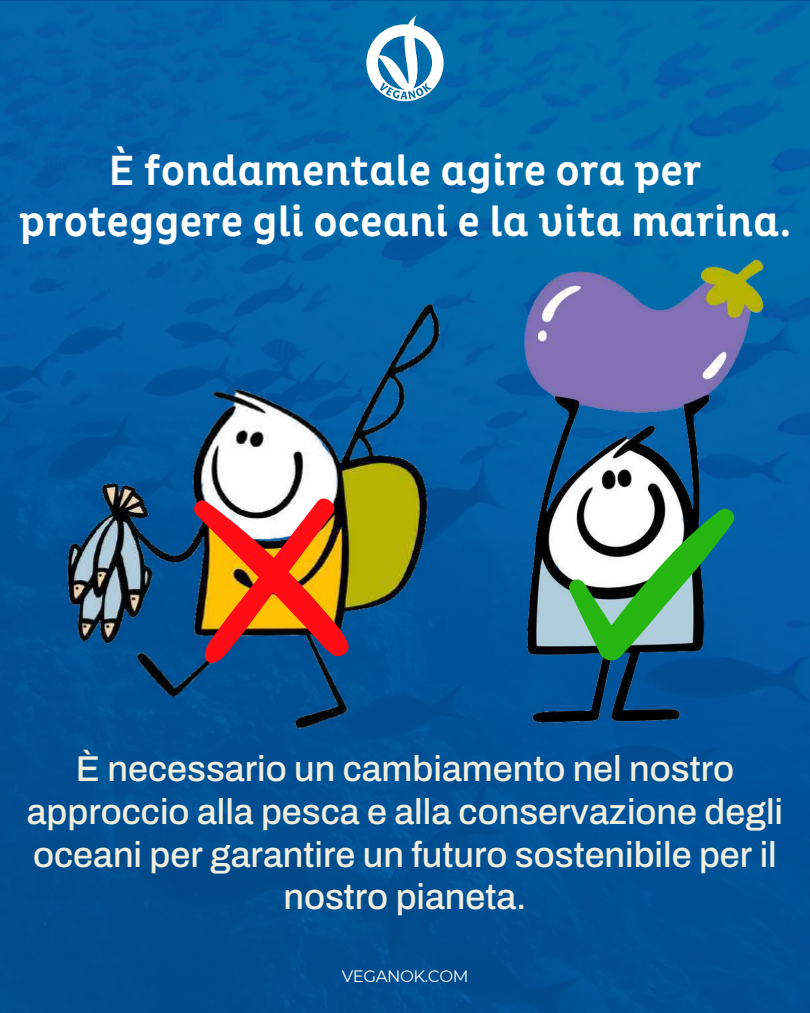
<style>
.page{position:relative;width:810px;height:1013px;background:#fff}
.page>*{position:absolute;margin:0;border:0;box-sizing:border-box;transform-origin:0 0}
.t1{font:500 43px/51px "Pluto Cond";color:#fff;text-align:center}
.t2{font:500 36px/42.8px "Archivo";color:#f0eede;text-align:center}
.t3{font:16.5px "Montserrat";letter-spacing:-.025em;color:#fff}
</style>
<div class="page">
<img style="left:0;top:1px;width:810px;height:1011px">
<svg style="left:366px;top:15px;width:78px;height:86px"></svg>
<img style="left:51px;top:290px;width:269px;height:441px">
<img style="left:320px;top:180px;width:490px;height:624px">
<svg style="left:190px;top:493px;width:161px;height:170px;background:#ab6142"></svg>
<svg style="left:568px;top:507px;width:167px;height:153px"></svg>
<p class="t1" style="left:19px;top:146px;width:774px">È fondamentale agire ora per proteggere gli oceani e la vita marina.</p>
<p class="t2" style="left:27px;top:747px;width:758px">È necessario un cambiamento nel nostro approccio alla pesca e alla conservazione degli oceani per garantire un futuro sostenibile per il nostro pianeta.</p>
<p class="t3" style="left:342px;top:966px;width:128px">VEGANOK.COM</p>
</div>
